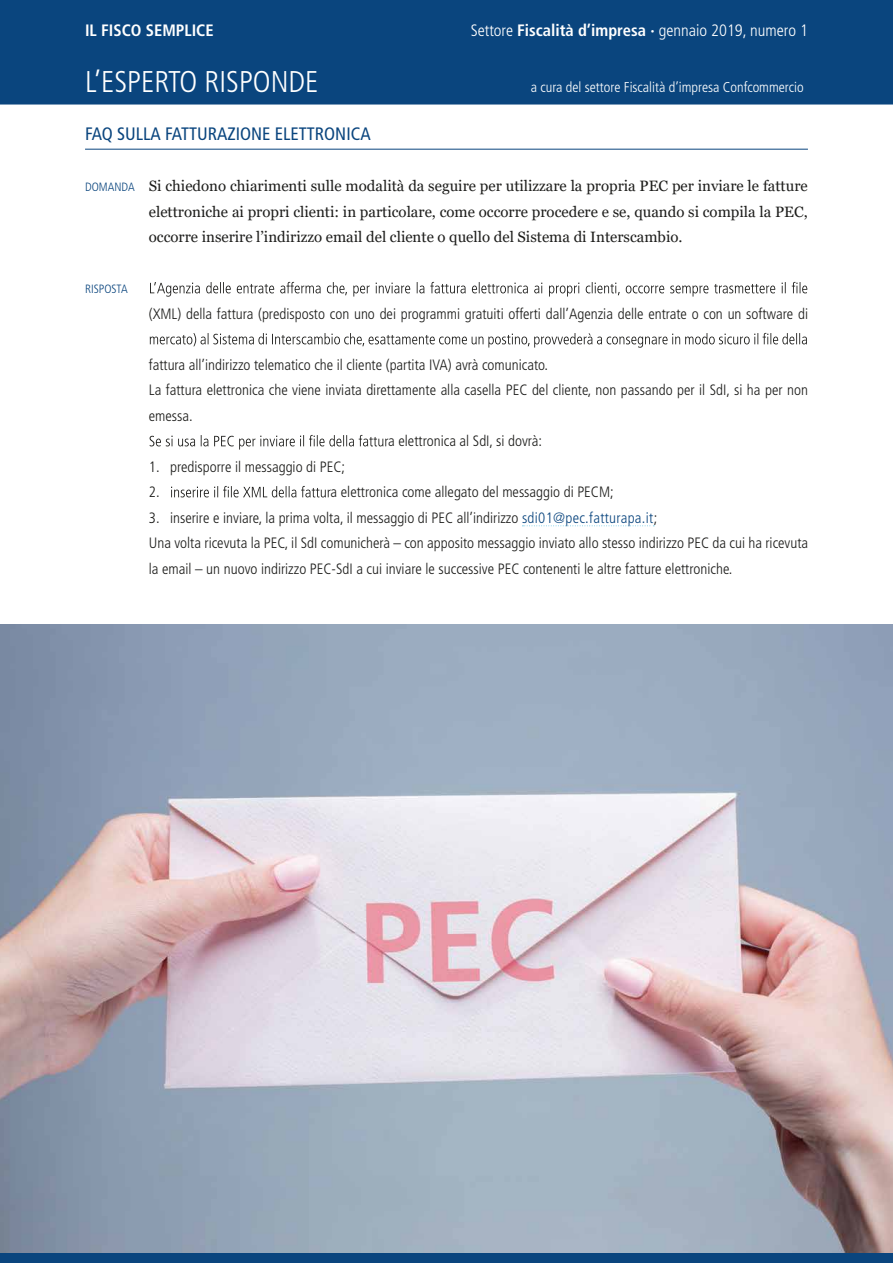
<style>
.page{position:relative;width:893px;height:1263px;background:#fff}
.page>*{position:absolute;margin:0;border:0;box-sizing:border-box;transform-origin:0 0}
.t1{font:300 condensed 30px "Frutiger LT Std";color:#fff}
.t2{font:condensed 18px "Frutiger LT Std";color:#0a457e}
.t3{font:300 condensed 16.5px "Frutiger LT Std";color:#fff}
.t4{font:700 condensed 16.5px "Frutiger LT Std";color:#fff}
.t5{font:300 condensed 15px/25.5px "Frutiger LT Std";color:#1d1d1b}
.t6{font:15px/25.5px "Georgia";color:#1d1d1b;text-align:justify}
.t7{font:300 condensed 14.25px "Frutiger LT Std";color:#fff}
.t8{font:300 condensed 12px "Frutiger LT Std";color:#0a457e}
.s1{font-weight:700}
.s2{font-family:"Frutiger LT Std";font-weight:300;font-stretch:condensed;font-size:12px;color:#0a457e}
.s3{color:#0a457e}
</style>
<div class="page">
<div style="left:0;top:0;width:893px;height:64px;background:#0a457e"></div>
<div style="left:0;top:1252px;width:893px;height:11px;background:#0a457e"></div>
<div style="left:0;top:60px;width:893px;height:45px;background:#0a457e"></div>
<hr style="left:85px;top:149px;width:723px;height:1px;background:#0a457e">
<svg style="left:522px;top:525px;width:132px;height:1px"></svg>
<svg style="left:150px;top:282px;width:657px;height:15px"></svg>
<svg style="left:150px;top:333px;width:657px;height:15px"></svg>
<svg style="left:150px;top:435px;width:238px;height:15px"></svg>
<svg style="left:171px;top:486px;width:160px;height:11px"></svg>
<img style="left:0;top:625px;width:893px;height:627px">
<p class="t4" style="left:85px;top:20px;width:130px">IL FISCO SEMPLICE</p>
<p class="t3" style="left:471px;top:21px;width:339px">Settore <span class="s1">Fiscalità d’impresa ·</span> gennaio 2019, numero 1</p>
<h1 class="t1" style="left:85px;top:65px;width:235px">L’ESPERTO RISPONDE</h1>
<p class="t7" style="left:531px;top:79px;width:274px">a cura del settore Fiscalità d’impresa Confcommercio</p>
<p class="t2" style="left:85px;top:124px;width:287px">FAQ SULLA FATTURAZIONE ELETTRONICA</p>
<p class="t6" style="left:149px;top:174px;width:660px;text-indent:-64px"><span class="s2">DOMANDA</span> Si chiedono chiarimenti sulle modalità da seguire per utilizzare la propria PEC per inviare le fatture elettroniche ai propri clienti: in particolare, come occorre procedere e se, quando si compila la PEC, occorre inserire l’indirizzo email del cliente o quello del Sistema di Interscambio.</p>
<p class="t8" style="left:85px;top:282px;width:44px">RISPOSTA</p>
<p class="t5" style="left:149px;top:301px;width:661px">(XML) della fattura (predisposto con uno dei programmi gratuiti offerti dall’Agenzia delle entrate o con un software di</p>
<p class="t5" style="left:149px;top:352px;width:401px">fattura all’indirizzo telematico che il cliente (partita IVA) avrà comunicato.</p>
<p class="t5" style="left:149px;top:378px;width:661px">La fattura elettronica che viene inviata direttamente alla casella PEC del cliente, non passando per il SdI, si ha per non</p>
<p class="t5" style="left:149px;top:403px;width:45px">emessa.</p>
<p class="t5" style="left:388px;top:429px;width:155px">a elettronica al SdI, si dovrà:</p>
<p class="t5" style="left:149px;top:454px;width:198px">1. predisporre il messaggio di PEC;<br>2.</p>
<p class="t5" style="left:331px;top:480px;width:285px">a elettronica come allegato del messaggio di PECM;</p>
<p class="t5" style="left:149px;top:505px;width:661px">3. inserire e inviare, la prima volta, il messaggio di PEC all’indirizzo <span class="s3">sdi01@pec.fatturapa.it</span>;<br>Una volta ricevuta la PEC, il SdI comunicherà – con apposito messaggio inviato allo stesso indirizzo PEC da cui ha ricevuta la email – un nuovo indirizzo PEC-SdI a cui inviare le successive PEC contenenti le altre fatture elettroniche.</p>
</div>
